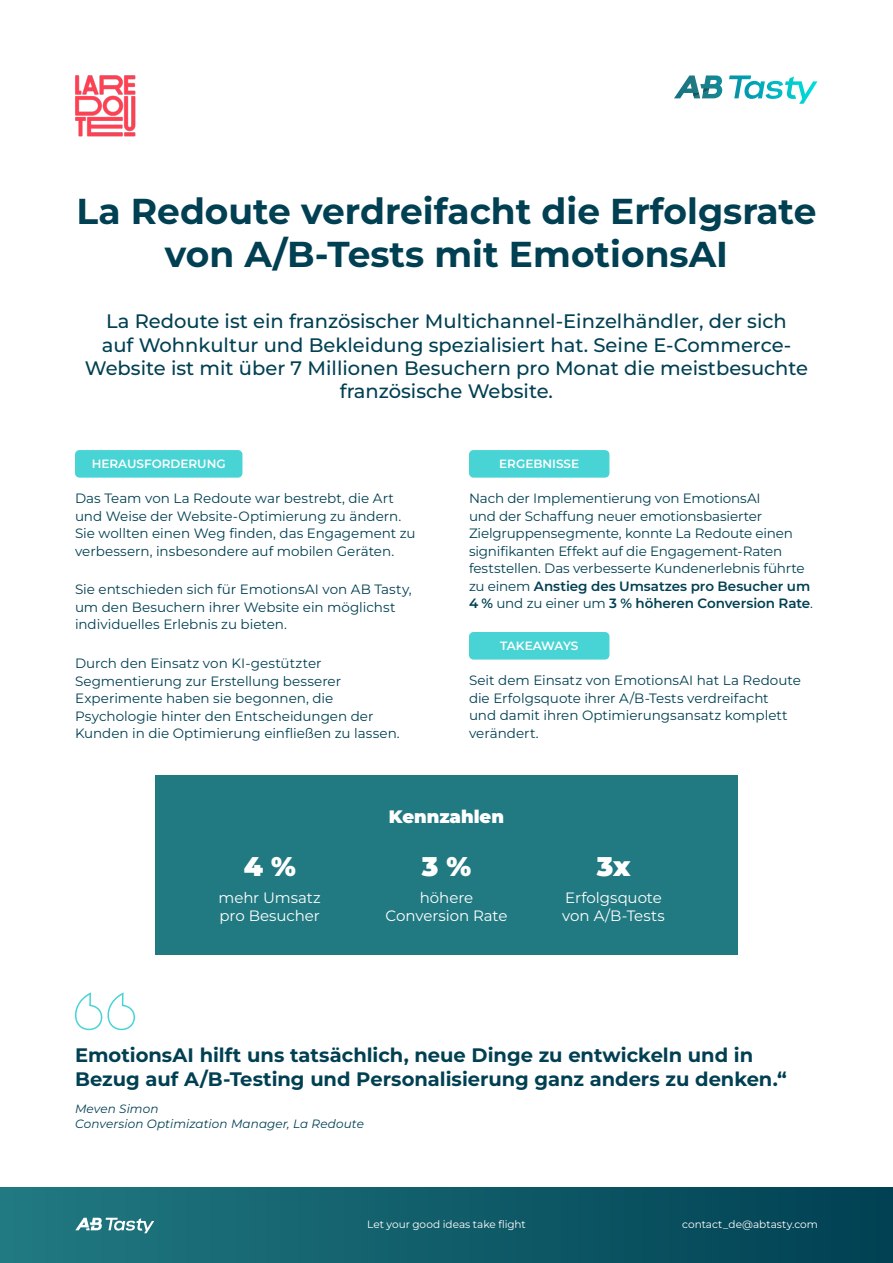
<style>
.page{position:relative;width:893px;height:1263px;background:#fff}
.page>*{position:absolute;margin:0;border:0;box-sizing:border-box;transform-origin:0 0}
.t1{font:700 36px/43.2px "Montserrat";color:#004052;text-align:center}
.t2{font:900 27px "Montserrat";color:#fff}
.t3{font:500 19.5px/23.4px "Montserrat";color:#004052;text-align:center}
.t4{font:700 19.5px/23.4px "Montserrat";color:#004052}
.t5{font:900 18px "Montserrat";color:#fff}
.t6{font:15px/18px "Montserrat";letter-spacing:-.005em;color:#fff}
.t7{font:13.5px/17.5px "Montserrat";letter-spacing:-.005em;color:#004052}
.t8{font:italic 12px/15px "Montserrat";letter-spacing:.01em;color:#004052}
.t9{font:600 12px "Montserrat";color:#fff}
.t10{font:600 12px "Montserrat";letter-spacing:-.025em;color:#fff}
.t11{font:10.5px "Montserrat";color:#fff}
.s1{font-weight:600}
</style>
<div class="page">
<div style="left:155px;top:775px;width:583px;height:180px;background:#217981"></div>
<svg style="left:729px;top:75px;width:88px;height:29px"></svg>
<svg style="left:674px;top:75px;width:48px;height:23px"></svg>
<div style="left:75px;top:450px;width:167px;height:28px;background:#48d4d4;border-radius:5px"></div>
<div style="left:469px;top:450px;width:140px;height:28px;background:#48d4d4;border-radius:5px"></div>
<div style="left:469px;top:632px;width:140px;height:28px;background:#48d4d4;border-radius:5px"></div>
<div style="left:0;top:1188px;width:893px;height:75px;background:linear-gradient(to right,#217981,#004052)"></div>
<svg style="left:75px;top:1218px;width:79px;height:15px"></svg>
<svg style="left:75px;top:992px;width:60px;height:39px"></svg>
<img style="left:75px;top:75px;width:61px;height:62px">
<h1 class="t1" style="left:77px;top:189px;width:741px">La Redoute verdreifacht die Erfolgsrate von A/B-Tests mit EmotionsAI</h1>
<p class="t3" style="left:85px;top:309px;width:725px">La Redoute ist ein französischer Multichannel-Einzelhändler, der sich<br>auf Wohnkultur und Bekleidung spezialisiert hat. Seine E-Commerce-Website ist mit über 7 Millionen Besuchern pro Monat die meistbesuchte französische Website.</p>
<p class="t9" style="left:92px;top:456px;width:135px">HERAUSFORDERUNG</p>
<p class="t9" style="left:499px;top:456px;width:81px">ERGEBNISSE</p>
<p class="t7" style="left:75px;top:489px;width:342px">Das Team von La Redoute war bestrebt, die Art und Weise der Website-Optimierung zu ändern.<br>Sie wollten einen Weg finden, das Engagement zu verbessern, insbesondere auf mobilen Geräten.</p>
<p class="t7" style="left:75px;top:580px;width:338px">Sie entschieden sich für EmotionsAI von AB Tasty, um den Besuchern ihrer Website ein möglichst individuelles Erlebnis zu bieten.</p>
<p class="t7" style="left:75px;top:654px;width:326px">Durch den Einsatz von KI-gestützter Segmentierung zur Erstellung besserer Experimente haben sie begonnen, die Psychologie hinter den Entscheidungen der Kunden in die Optimierung einfließen zu lassen.</p>
<p class="t7" style="left:469px;top:489px;width:345px">Nach der Implementierung von EmotionsAI<br>und der Schaffung neuer emotionsbasierter Zielgruppensegmente, konnte La Redoute einen signifikanten Effekt auf die Engagement-Raten feststellen. Das verbesserte Kundenerlebnis führte zu einem <span class="s1">Anstieg des Umsatzes pro Besucher um 4 %</span> und zu einer um <span class="s1">3 % höheren Conversion Rate</span>.</p>
<p class="t10" style="left:500px;top:638px;width:80px">TAKEAWAYS</p>
<p class="t7" style="left:469px;top:671px;width:333px">Seit dem Einsatz von EmotionsAI hat La Redoute die Erfolgsquote ihrer A/B-Tests verdreifacht<br>und damit ihren Optimierungsansatz komplett verändert.</p>
<h2 class="t2" style="left:244px;top:849px;width:54px">4 %</h2>
<p class="t6" style="left:218px;top:888px;width:104px">mehr Umsatz pro Besucher</p>
<h3 class="t5" style="left:389px;top:804px;width:117px">Kennzahlen</h3>
<h2 class="t2" style="left:422px;top:849px;width:51px">3 %</h2>
<p class="t6" style="left:386px;top:888px;width:123px;text-align:center">höhere<br>Conversion Rate</p>
<h2 class="t2" style="left:597px;top:849px;width:35px">3x</h2>
<p class="t6" style="left:562px;top:888px;width:104px">Erfolgsquote von A/B-Tests</p>
<h3 class="t4" style="left:75px;top:1043px;width:713px">EmotionsAI hilft uns tatsächlich, neue Dinge zu entwickeln und in<br>Bezug auf A/B-Testing und Personalisierung ganz anders zu denken.“</h3>
<p class="t8" style="left:75px;top:1100px;width:290px">Meven Simon<br>Conversion Optimization Manager, La Redoute</p>
<p class="t11" style="left:367px;top:1218px;width:160px">Let your good ideas take flight</p>
<p class="t11" style="left:682px;top:1218px;width:137px">contact_de@abtasty.com</p>
</div>
